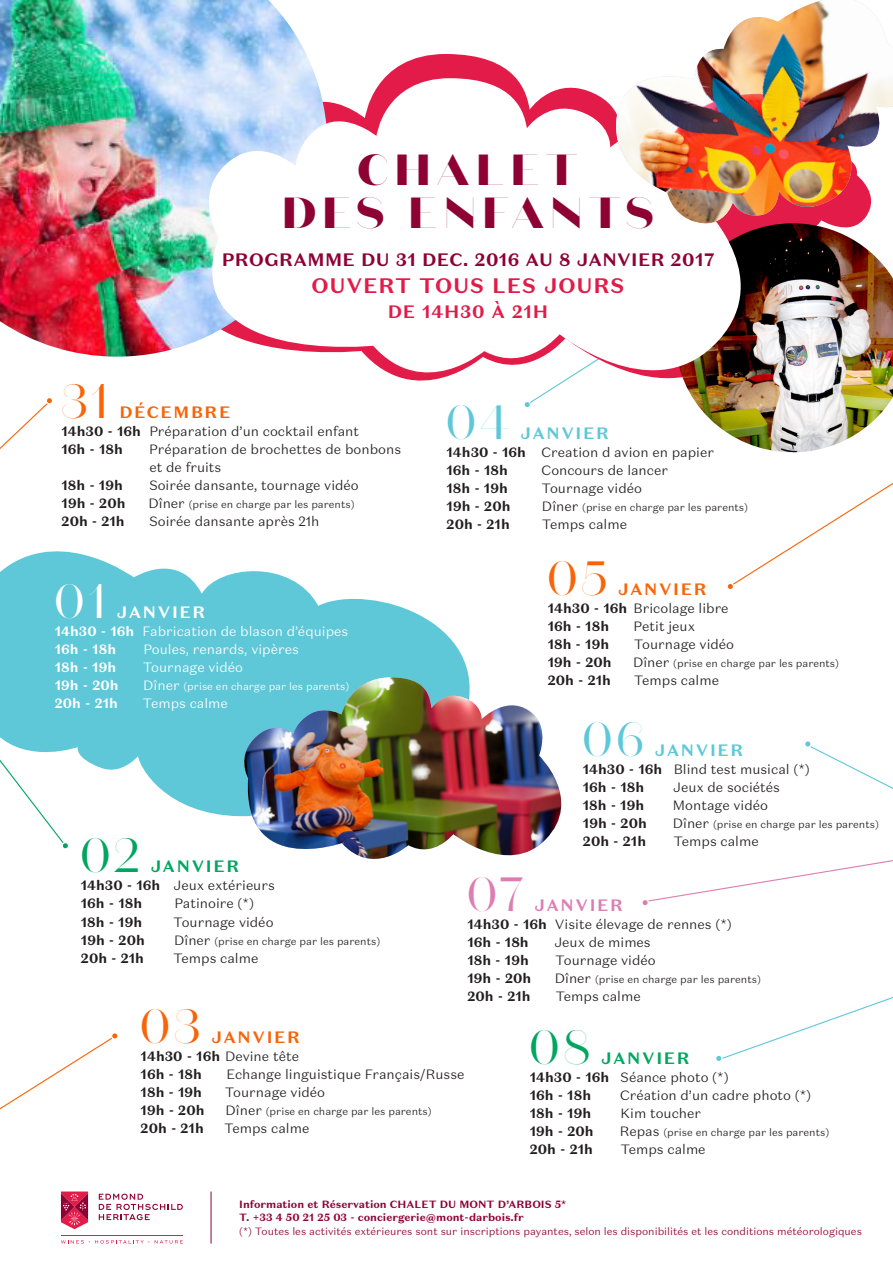
<style>
.page{position:relative;width:893px;height:1263px;background:#fff}
.page>*{position:absolute;margin:0;border:0;box-sizing:border-box;transform-origin:0 0}
.t1{font:48px "Domaine Sans Fine";color:#f96408}
.t2{font:48px "Domaine Sans Fine";color:#5ec8d8}
.t3{font:48px "Domaine Sans Fine";color:#00a65f}
.t4{font:48px "Domaine Sans Fine";color:#fff}
.t5{font:48px "Domaine Sans Fine";color:#dd7eb3}
.t6{font:800 43.5px/43.5px "Domaine Sans Fine";letter-spacing:.16em;color:#8d0233;text-align:center}
.t7{font:700 21px "Domaine Sans Text";letter-spacing:.04em;color:#e31b49}
.t8{font:700 18px "Domaine Sans Text";letter-spacing:.02em;color:#8d0233}
.t9{font:700 18px "Domaine Sans Text";letter-spacing:.04em;color:#e31b49}
.t10{font:700 16.5px "Domaine Sans Text";letter-spacing:.1em;color:#f96408}
.t11{font:700 16.5px "Domaine Sans Text";letter-spacing:.1em;color:#5ec8d8}
.t12{font:700 16.5px "Domaine Sans Text";letter-spacing:.1em;color:#00a65f}
.t13{font:700 16.5px "Domaine Sans Text";letter-spacing:.1em;color:#fff}
.t14{font:700 16.5px "Domaine Sans Text";letter-spacing:.1em;color:#dd7eb3}
.t15{font:300 13.5px "Domaine Sans Text";color:#231f20}
.t16{font:700 13.5px "Domaine Sans Text";color:#231f20}
.t17{font:300 13.5px "Domaine Sans Text";color:#fff}
.t18{font:700 13.5px "Domaine Sans Text";color:#fff}
.t19{font:300 10.5px "Domaine Sans Text";color:#231f20}
.t20{font:300 10.5px "Domaine Sans Text";color:#8d0233}
.t21{font:700 10.5px "Domaine Sans Text";color:#8d0233}
.t22{font:300 10.5px "Domaine Sans Text";color:#fff}
.s1{font-weight:700}
.s2{font-size:13.5px}
</style>
<div class="page">
<svg style="left:384px;top:54px;width:132px;height:24px;fill:#e31b49"></svg>
<img style="left:699px;top:232px;width:194px;height:220px">
<svg style="left:0;top:551px;width:469px;height:265px;fill:#5ec8d8"></svg>
<img style="left:0;top:0;width:316px;height:357px">
<svg style="left:174px;top:78px;width:605px;height:329px"></svg>
<svg style="left:235px;top:677px;width:3px;height:140px"></svg>
<img style="left:238px;top:677px;width:324px;height:182px">
<svg style="left:0;top:398px;width:52px;height:160px"></svg>
<svg style="left:0;top:699px;width:68px;height:149px"></svg>
<svg style="left:0;top:1033px;width:117px;height:77px"></svg>
<svg style="left:61px;top:1191px;width:27px;height:38px"></svg>
<svg style="left:99px;top:1193px;width:84px;height:27px"></svg>
<svg style="left:155px;top:1240px;width:28px;height:3px"></svg>
<svg style="left:61px;top:1240px;width:88px;height:3px"></svg>
<hr style="left:61px;top:1235px;width:122px;height:1px;background:#e31b49">
<hr style="left:211px;top:1191px;width:1px;height:52px;background:#8d0233">
<img style="left:607px;top:0;width:286px;height:232px">
<svg style="left:642px;top:741px;width:251px;height:164px"></svg>
<svg style="left:716px;top:997px;width:177px;height:64px"></svg>
<svg style="left:728px;top:483px;width:165px;height:106px"></svg>
<p class="t6" style="left:282px;top:148px;width:372px">CHALET<br>DES ENFANTS</p>
<p class="t8" style="left:222px;top:248px;width:494px">PROGRAMME DU 31 DEC. 2016 AU 8 JANVIER 2017</p>
<p class="t7" style="left:311px;top:272px;width:314px">OUVERT TOUS LES JOURS</p>
<p class="t9" style="left:388px;top:300px;width:162px">DE 14H30 À 21H</p>
<p class="t1" style="left:61px;top:372px;width:48px">31</p>
<p class="t10" style="left:119px;top:402px;width:112px">DÉCEMBRE</p>
<p class="t15" style="left:61px;top:423px;width:299px"><span class="s1">14h30 - 16h</span> Préparation d’un cocktail enfant</p>
<p class="t16" style="left:61px;top:441px;width:63px">16h - 18h</p>
<p class="t15" style="left:149px;top:441px;width:253px">Préparation de brochettes de bonbons</p>
<p class="t15" style="left:149px;top:459px;width:73px">et de fruits</p>
<p class="t16" style="left:61px;top:477px;width:63px">18h - 19h</p>
<p class="t15" style="left:149px;top:477px;width:211px">Soirée dansante, tournage vidéo</p>
<p class="t16" style="left:61px;top:495px;width:65px">19h - 20h</p>
<p class="t19" style="left:149px;top:498px;width:208px"><span class="s2">Dîner</span> (prise en charge par les parents)</p>
<p class="t16" style="left:61px;top:513px;width:65px">20h - 21h</p>
<p class="t15" style="left:150px;top:513px;width:171px">Soirée dansante après 21h</p>
<p class="t4" style="left:55px;top:572px;width:52px">01</p>
<p class="t13" style="left:117px;top:602px;width:90px">JANVIER</p>
<p class="t17" style="left:55px;top:623px;width:295px"><span class="s1">14h30 - 16h</span> Fabrication de blason d’équipes</p>
<p class="t18" style="left:55px;top:641px;width:63px">16h - 18h</p>
<p class="t17" style="left:143px;top:641px;width:157px">Poules, renards, vipères</p>
<p class="t18" style="left:55px;top:659px;width:63px">18h - 19h</p>
<p class="t17" style="left:143px;top:659px;width:102px">Tournage vidéo</p>
<p class="t18" style="left:55px;top:677px;width:65px">19h - 20h</p>
<p class="t22" style="left:143px;top:680px;width:208px"><span class="s2">Dîner</span> (prise en charge par les parents)</p>
<p class="t18" style="left:55px;top:695px;width:65px">20h - 21h</p>
<p class="t17" style="left:143px;top:695px;width:87px">Temps calme</p>
<p class="t3" style="left:81px;top:826px;width:60px">02</p>
<p class="t12" style="left:151px;top:856px;width:90px">JANVIER</p>
<p class="t15" style="left:81px;top:877px;width:196px"><span class="s1">14h30 - 16h</span> Jeux extérieurs</p>
<p class="t16" style="left:81px;top:895px;width:63px">16h - 18h</p>
<p class="t15" style="left:174px;top:895px;width:81px">Patinoire (*)</p>
<p class="t16" style="left:81px;top:913px;width:63px">18h - 19h</p>
<p class="t15" style="left:173px;top:913px;width:102px">Tournage vidéo</p>
<p class="t16" style="left:81px;top:931px;width:65px">19h - 20h</p>
<p class="t19" style="left:174px;top:934px;width:208px"><span class="s2">Dîner</span> (prise en charge par les parents)</p>
<p class="t16" style="left:81px;top:949px;width:65px">20h - 21h</p>
<p class="t15" style="left:173px;top:949px;width:87px">Temps calme</p>
<p class="t2" style="left:446px;top:393px;width:64px">04</p>
<p class="t11" style="left:520px;top:422px;width:90px">JANVIER</p>
<p class="t15" style="left:446px;top:444px;width:269px"><span class="s1">14h30 - 16h</span> Creation d avion en papier</p>
<p class="t16" style="left:446px;top:461px;width:63px">16h - 18h</p>
<p class="t15" style="left:541px;top:462px;width:128px">Concours de lancer</p>
<p class="t16" style="left:446px;top:479px;width:63px">18h - 19h</p>
<p class="t15" style="left:542px;top:480px;width:102px">Tournage vidéo</p>
<p class="t16" style="left:446px;top:497px;width:65px">19h - 20h</p>
<p class="t19" style="left:542px;top:501px;width:208px"><span class="s2">Dîner</span> (prise en charge par les parents)</p>
<p class="t16" style="left:446px;top:515px;width:65px">20h - 21h</p>
<p class="t15" style="left:542px;top:516px;width:87px">Temps calme</p>
<p class="t1" style="left:548px;top:549px;width:61px">05</p>
<p class="t10" style="left:618px;top:579px;width:90px">JANVIER</p>
<p class="t15" style="left:548px;top:600px;width:182px"><span class="s1">14h30 - 16h</span> Bricolage libre</p>
<p class="t16" style="left:548px;top:618px;width:63px">16h - 18h</p>
<p class="t15" style="left:634px;top:618px;width:63px">Petit jeux</p>
<p class="t16" style="left:548px;top:636px;width:63px">18h - 19h</p>
<p class="t15" style="left:634px;top:636px;width:102px">Tournage vidéo</p>
<p class="t16" style="left:548px;top:654px;width:65px">19h - 20h</p>
<p class="t19" style="left:633px;top:657px;width:208px"><span class="s2">Dîner</span> (prise en charge par les parents)</p>
<p class="t16" style="left:548px;top:672px;width:65px">20h - 21h</p>
<p class="t15" style="left:634px;top:672px;width:87px">Temps calme</p>
<p class="t2" style="left:583px;top:710px;width:62px">06</p>
<p class="t11" style="left:655px;top:740px;width:90px">JANVIER</p>
<p class="t15" style="left:583px;top:761px;width:228px"><span class="s1">14h30 - 16h</span> Blind test musical (*)</p>
<p class="t16" style="left:583px;top:779px;width:63px">16h - 18h</p>
<p class="t15" style="left:673px;top:779px;width:108px">Jeux de sociétés</p>
<p class="t16" style="left:583px;top:797px;width:63px">18h - 19h</p>
<p class="t15" style="left:673px;top:797px;width:97px">Montage vidéo</p>
<p class="t16" style="left:583px;top:815px;width:65px">19h - 20h</p>
<p class="t19" style="left:673px;top:818px;width:208px"><span class="s2">Dîner</span> (prise en charge par les parents)</p>
<p class="t16" style="left:583px;top:833px;width:65px">20h - 21h</p>
<p class="t15" style="left:673px;top:833px;width:87px">Temps calme</p>
<p class="t5" style="left:467px;top:865px;width:57px">07</p>
<p class="t14" style="left:535px;top:895px;width:90px">JANVIER</p>
<p class="t15" style="left:467px;top:916px;width:266px"><span class="s1">14h30 - 16h</span> Visite élevage de rennes (*)</p>
<p class="t16" style="left:467px;top:933px;width:63px">16h - 18h</p>
<p class="t15" style="left:554px;top:934px;width:98px">Jeux de mimes</p>
<p class="t16" style="left:467px;top:951px;width:63px">18h - 19h</p>
<p class="t15" style="left:555px;top:952px;width:102px">Tournage vidéo</p>
<p class="t16" style="left:467px;top:969px;width:65px">19h - 20h</p>
<p class="t19" style="left:555px;top:973px;width:208px"><span class="s2">Dîner</span> (prise en charge par les parents)</p>
<p class="t16" style="left:467px;top:987px;width:65px">20h - 21h</p>
<p class="t15" style="left:555px;top:988px;width:87px">Temps calme</p>
<p class="t1" style="left:141px;top:997px;width:61px">03</p>
<p class="t10" style="left:212px;top:1027px;width:90px">JANVIER</p>
<p class="t15" style="left:141px;top:1048px;width:160px"><span class="s1">14h30 - 16h</span> Devine tête</p>
<p class="t16" style="left:141px;top:1065px;width:63px">16h - 18h</p>
<p class="t15" style="left:226px;top:1066px;width:240px">Echange linguistique Français/Russe</p>
<p class="t16" style="left:141px;top:1083px;width:63px">18h - 19h</p>
<p class="t15" style="left:225px;top:1084px;width:102px">Tournage vidéo</p>
<p class="t16" style="left:141px;top:1101px;width:65px">19h - 20h</p>
<p class="t19" style="left:226px;top:1105px;width:208px"><span class="s2">Dîner</span> (prise en charge par les parents)</p>
<p class="t16" style="left:141px;top:1119px;width:65px">20h - 21h</p>
<p class="t15" style="left:224px;top:1120px;width:87px">Temps calme</p>
<p class="t3" style="left:530px;top:1018px;width:62px">08</p>
<p class="t12" style="left:601px;top:1048px;width:90px">JANVIER</p>
<p class="t15" style="left:530px;top:1069px;width:200px"><span class="s1">14h30 - 16h</span> Séance photo (*)</p>
<p class="t16" style="left:530px;top:1087px;width:63px">16h - 18h</p>
<p class="t15" style="left:620px;top:1087px;width:193px">Création d’un cadre photo (*)</p>
<p class="t16" style="left:530px;top:1105px;width:63px">18h - 19h</p>
<p class="t15" style="left:620px;top:1105px;width:82px">Kim toucher</p>
<p class="t16" style="left:530px;top:1123px;width:65px">19h - 20h</p>
<p class="t19" style="left:620px;top:1126px;width:211px"><span class="s2">Repas</span> (prise en charge par les parents)</p>
<p class="t16" style="left:530px;top:1141px;width:65px">20h - 21h</p>
<p class="t15" style="left:620px;top:1141px;width:87px">Temps calme</p>
<p class="t21" style="left:239px;top:1197px;width:329px">Information et Réservation CHALET DU MONT D’ARBOIS 5*</p>
<p class="t21" style="left:239px;top:1211px;width:286px">T. +33 4 50 21 25 03 - conciergerie@mont-darbois.fr</p>
<p class="t20" style="left:239px;top:1224px;width:624px">(*) Toutes les activités extérieures sont sur inscriptions payantes, selon les disponibilités et les conditions météorologiques</p>
</div>
